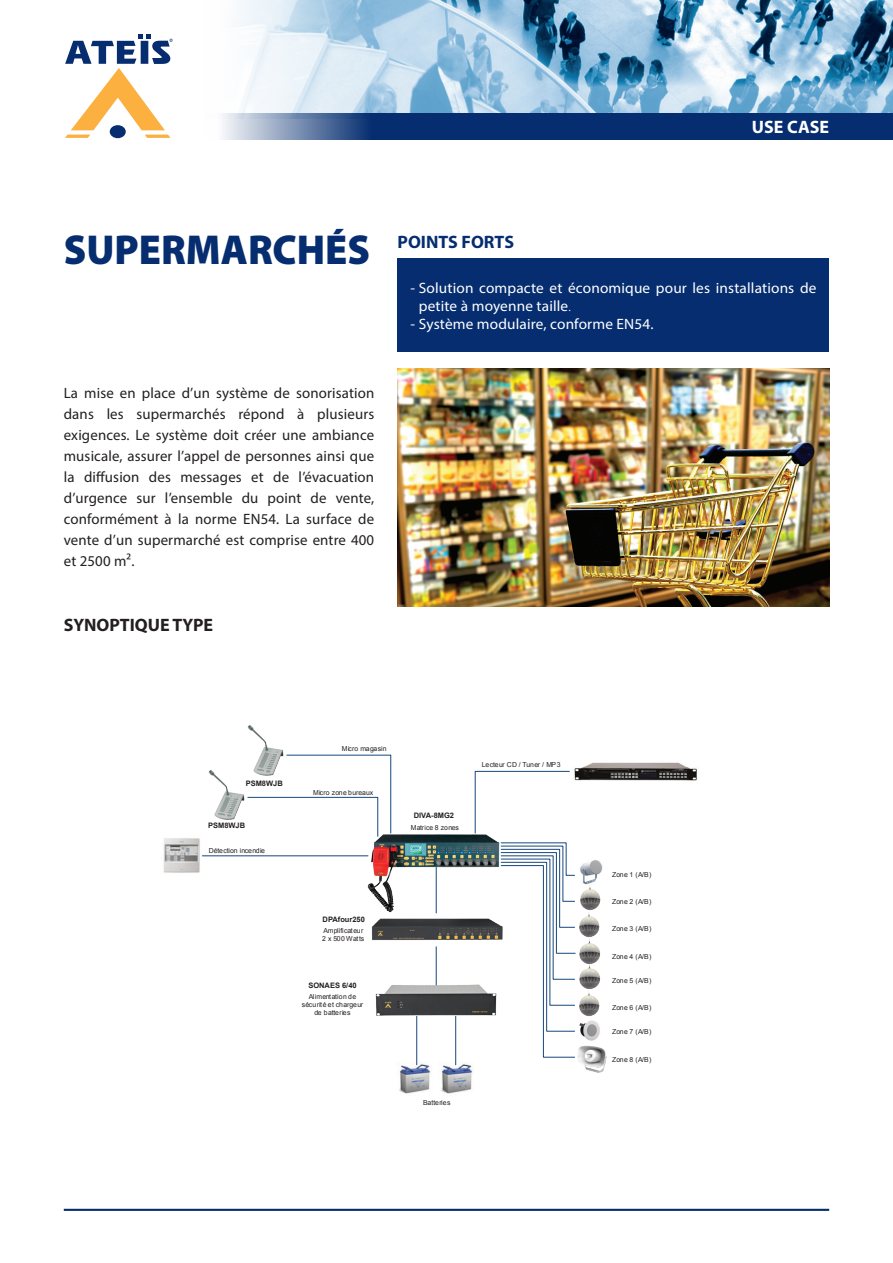
<style>
.page{position:relative;width:893px;height:1263px;background:#fff}
.page>*{position:absolute;margin:0;border:0;box-sizing:border-box;transform-origin:0 0}
.t1{font:900 42px "Myriad Pro";color:#052d6f;scale:.96 1}
.t2{font:700 18px "Myriad Pro";color:#231f20}
.t3{font:700 18px "Myriad Pro";color:#052d6f}
.t4{font:700 18px "Myriad Pro";color:#fff}
.t5{font:15px/21px "Myriad Pro";letter-spacing:.01em;color:#231f20;text-align:justify}
.t6{font:15px/18px "Myriad Pro";letter-spacing:.01em;color:#fff}
.t7{font:700 7.5px "Arial";color:#231f20}
.t8{font:6.9px/8.2px "Arial";letter-spacing:.005em;color:#231f20;text-align:center}
.s1{font-family:"Adobe Arabic"}
</style>
<div class="page">
<hr style="left:64px;top:1209px;width:765px;height:2px;background:#052d6f">
<svg style="left:65px;top:35px;width:108px;height:103px"></svg>
<img style="left:398px;top:369px;width:431px;height:238px">
<img style="left:399px;top:1061px;width:33px;height:33px">
<img style="left:163px;top:838px;width:37px;height:35px">
<svg style="left:509px;top:842px;width:66px;height:216px"></svg>
<svg style="left:474px;top:770px;width:96px;height:57px"></svg>
<hr style="left:202px;top:855px;width:166px;height:1px;background:#16477d">
<img style="left:441px;top:1061px;width:33px;height:33px">
<hr style="left:436px;top:947px;width:1px;height:39px;background:#16477d">
<hr style="left:455px;top:1016px;width:1px;height:49px;background:#16477d">
<hr style="left:416px;top:1016px;width:1px;height:49px;background:#16477d">
<svg style="left:254px;top:754px;width:138px;height:73px"></svg>
<img style="left:579px;top:1020px;width:21px;height:21px">
<img style="left:580px;top:860px;width:23px;height:25px">
<img style="left:577px;top:1045px;width:30px;height:28px">
<img style="left:360px;top:827px;width:149px;height:87px">
<img style="left:372px;top:918px;width:131px;height:23px">
<img style="left:375px;top:979px;width:122px;height:45px">
<img style="left:247px;top:726px;width:46px;height:55px">
<img style="left:208px;top:770px;width:46px;height:50px">
<img style="left:573px;top:886px;width:28px;height:78px">
<img style="left:573px;top:964px;width:28px;height:54px">
<img style="left:574px;top:762px;width:123px;height:19px">
<img style="left:222px;top:0;width:671px;height:114px">
<div style="left:398px;top:259px;width:431px;height:93px;background:#052d6f"></div>
<svg style="left:222px;top:114px;width:671px;height:26px;background:#1f437e"></svg>
<div style="left:240px;top:780px;width:48px;height:10px;background:#fff"></div>
<p class="t4" style="left:752px;top:115px;width:79px">USE CASE</p>
<h1 class="t1" style="left:64px;top:222px;width:321px">SUPERMARCHÉS</h1>
<p class="t5" style="left:64px;top:382px;width:312px">La mise en place d’un système de sonorisation dans les supermarchés répond à plusieurs exigences. Le système doit créer une ambiance musicale, assurer l’appel de personnes ainsi que la diffusion des messages et de l’évacuation d’urgence sur l’ensemble du point de vente, conformément à la norme EN54. La surface de vente d’un supermarché est comprise entre 400 et 2500 m².</p>
<p class="t2" style="left:64px;top:613px;width:151px">SYNOPTIQUE TYPE</p>
<p class="t3" style="left:398px;top:230px;width:118px">POINTS FORTS</p>
<p class="t6" style="left:419px;top:279px;width:399px;text-indent:-9px">- Solution compacte et économique pour les installations de petite à moyenne taille<span class="s1">.</span></p>
<p class="t6" style="left:410px;top:315px;width:245px">- Système modulaire, conforme EN54.</p>
<p class="t8" style="left:256px;top:779px;width:20px">PSM8</p>
<p class="t7" style="left:246px;top:778px;width:39px">PSM8WJB</p>
<p class="t7" style="left:208px;top:820px;width:39px">PSM8WJB</p>
<p class="t8" style="left:216px;top:822px;width:20px">PSM8</p>
<p class="t8" style="left:209px;top:847px;width:58px">Détection incendie</p>
<p class="t8" style="left:342px;top:744px;width:47px">Micro magasin</p>
<p class="t8" style="left:313px;top:788px;width:62px">Micro zone bureaux</p>
<p class="t7" style="left:414px;top:810px;width:42px">DIVA-8MG2</p>
<p class="t8" style="left:411px;top:815px;width:50px">DIVA-8MG2<br>Matrice 8 zones</p>
<p class="t8" style="left:482px;top:761px;width:80px">Lecteur CD / Tuner / MP3</p>
<p class="t7" style="left:323px;top:915px;width:44px">DPAfour250</p>
<p class="t8" style="left:322px;top:918px;width:44px">DPAfour250<br>Amplificateur<br>2 x 500 Watts</p>
<p class="t7" style="left:308px;top:981px;width:50px">SONAES 6/40</p>
<p class="t8" style="left:302px;top:984px;width:63px">SonAES 6/40<br>Alimentation de sécurité et chargeur de batteries</p>
<p class="t8" style="left:423px;top:1099px;width:29px">Batteries</p>
<p class="t8" style="left:612px;top:871px;width:41px">Zone 1 (A/B)</p>
<p class="t8" style="left:612px;top:898px;width:41px">Zone 2 (A/B)</p>
<p class="t8" style="left:612px;top:925px;width:41px">Zone 3 (A/B)</p>
<p class="t8" style="left:612px;top:952px;width:41px">Zone 4 (A/B)</p>
<p class="t8" style="left:612px;top:976px;width:41px">Zone 5 (A/B)</p>
<p class="t8" style="left:612px;top:1003px;width:41px">Zone 6 (A/B)</p>
<p class="t8" style="left:612px;top:1028px;width:41px">Zone 7 (A/B)</p>
<p class="t8" style="left:612px;top:1055px;width:41px">Zone 8 (A/B)</p>
</div>
